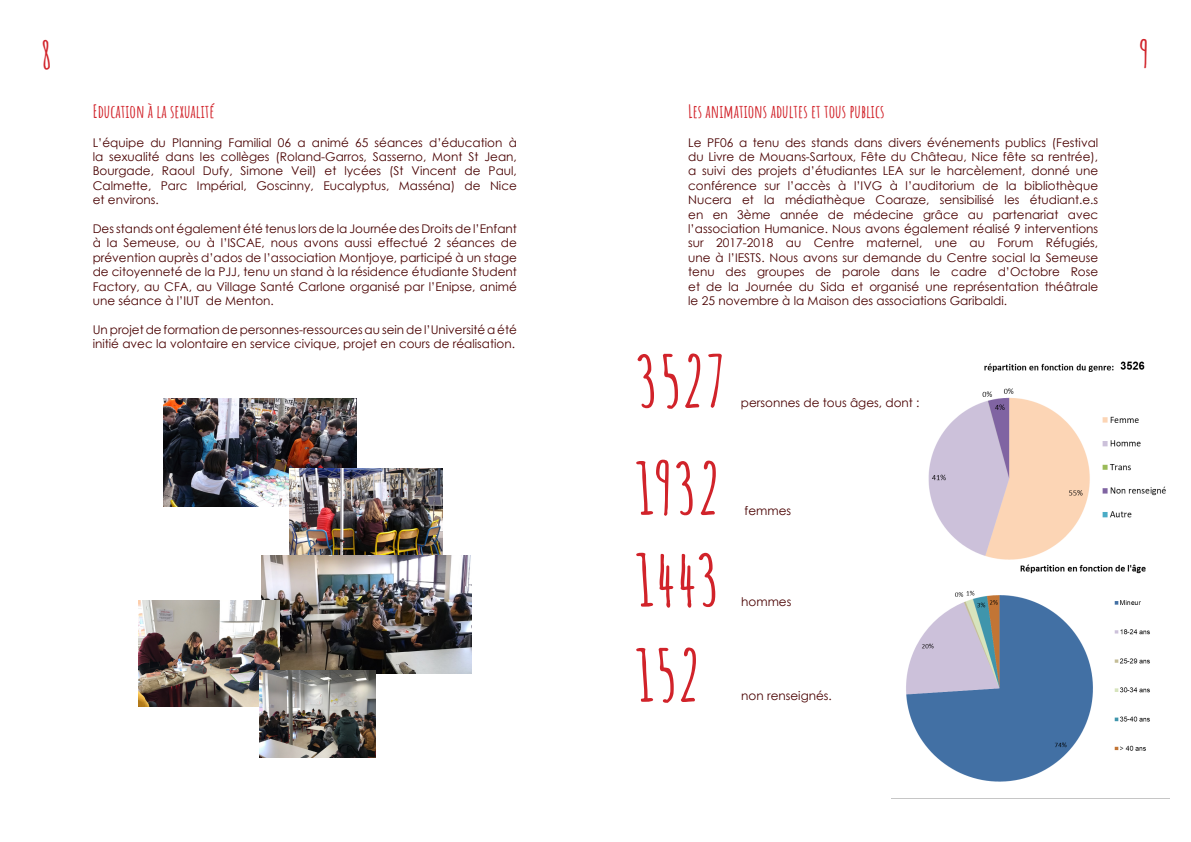
<style>
.page{position:relative;width:1191px;height:842px;background:#fff}
.page>*{position:absolute;margin:0;border:0;box-sizing:border-box;transform-origin:0 0}
.SOUS-TITRES{font:700 69.7px "Amatic SC";color:#d1232a}
.t1{font:700 36px "Amatic SC";color:#d1232a}
.SOUS-TITRES-2{font:700 18px "Amatic SC";color:#d1232a}
.Texte{font:12px/14.4px "Century Gothic";color:#490000;text-align:justify}
</style>
<div class="page">
<img style="left:164px;top:398px;width:192px;height:108px">
<img style="left:290px;top:469px;width:152px;height:85px">
<img style="left:262px;top:555px;width:209px;height:118px">
<img style="left:138px;top:601px;width:141px;height:105px">
<img style="left:260px;top:671px;width:115px;height:86px">
<img style="left:906px;top:564px;width:244px;height:218px">
<img style="left:928px;top:361px;width:238px;height:199px">
<h2 class="t1" style="left:41px;top:27px;width:13px">8</h2>
<h2 class="t1" style="left:1139px;top:27px;width:12px">9</h2>
<p class="SOUS-TITRES-2" style="left:93px;top:97px;width:123px">Education à la sexualité</p>
<p class="Texte" style="left:93px;top:135px;width:426px">L’équipe du Planning Familial 06 a animé 65 séances d’éducation à la sexualité dans les collèges (Roland-Garros, Sasserno, Mont St Jean, Bourgade, Raoul Dufy, Simone Veil) et lycées (St Vincent de Paul, Calmette, Parc Impérial, Goscinny, Eucalyptus, Masséna) de Nice et environs.</p>
<p class="Texte" style="left:93px;top:221px;width:426px">Des stands ont également été tenus lors de la Journée des Droits de l’Enfant à la Semeuse, ou à l’ISCAE, nous avons aussi effectué 2 séances de prévention auprès d’ados de l’association Montjoye, participé à un stage de citoyenneté de la PJJ, tenu un stand à la résidence étudiante Student Factory, au CFA, au Village Santé Carlone organisé par l’Enipse, animé une séance à l’IUT de Menton.</p>
<p class="Texte" style="left:93px;top:322px;width:426px">Un projet de formation de personnes-ressources au sein de l’Université a été initié avec la volontaire en service civique, projet en cours de réalisation.</p>
<p class="SOUS-TITRES-2" style="left:688px;top:97px;width:198px">Les animations adultes et tous publics</p>
<p class="Texte" style="left:688px;top:135px;width:411px">Le PF06 a tenu des stands dans divers événements publics (Festival du Livre de Mouans-Sartoux, Fête du Château, Nice fête sa rentrée), a suivi des projets d’étudiantes LEA sur le harcèlement, donné une conférence sur l’accès à l’IVG à l’auditorium de la bibliothèque Nucera et la médiathèque Coaraze, sensibilisé les étudiant.e.s en en 3ème année de médecine grâce au partenariat avec l’association Humanice. Nous avons également réalisé 9 interventions sur 2017-2018 au Centre maternel, une au Forum Réfugiés, une à l’IESTS. Nous avons sur demande du Centre social la Semeuse tenu des groupes de parole dans le cadre d’Octobre Rose et de la Journée du Sida et organisé une représentation théâtrale le 25 novembre à la Maison des associations Garibaldi.</p>
<p class="SOUS-TITRES" style="left:635px;top:328px;width:93px">3527</p>
<p class="SOUS-TITRES" style="left:636px;top:435px;width:87px">1932</p>
<p class="SOUS-TITRES" style="left:636px;top:527px;width:86px">1443</p>
<p class="SOUS-TITRES" style="left:636px;top:622px;width:67px">152</p>
<p class="Texte" style="left:741px;top:396px;width:180px">personnes de tous âges, dont :</p>
<p class="Texte" style="left:744px;top:503px;width:48px">femmes</p>
<p class="Texte" style="left:741px;top:595px;width:52px">hommes</p>
<p class="Texte" style="left:741px;top:688px;width:92px">non renseignés.</p>
</div>
